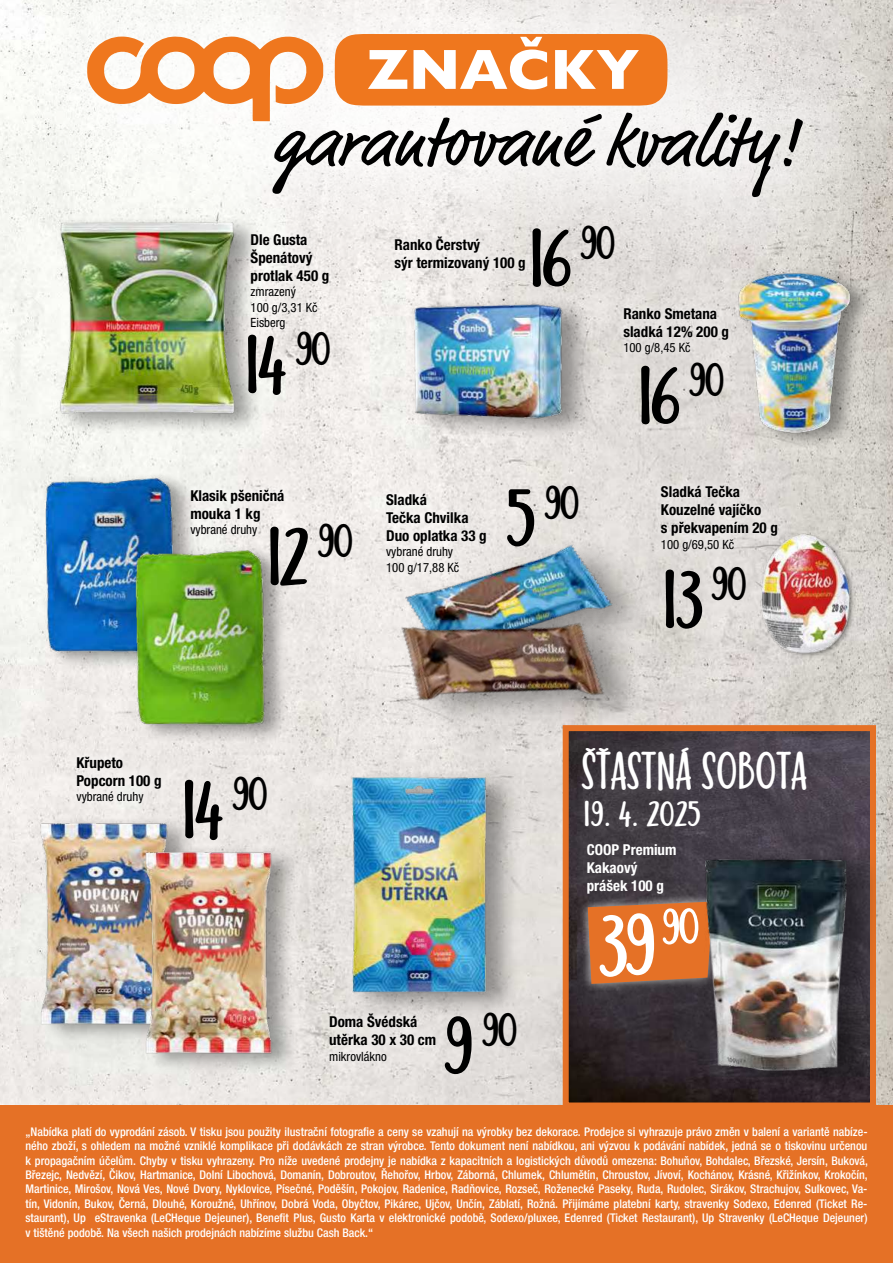
<style>
.page{position:relative;width:893px;height:1263px;background:#fff}
.page>*{position:absolute;margin:0;border:0;box-sizing:border-box;transform-origin:0 0}
.t1{font:700 88.2px "Nuit";color:#fff}
.t2{font:700 82.5px "Nuit";color:#000}
.t3{font:700 48.15px "Nuit";color:#000}
.t4{font:700 45px "Nuit";letter-spacing:.04em;color:#fff}
.t5{font:700 36px "Nuit";letter-spacing:.04em;color:#fff}
.t6{font:700 condensed 15px/18px "Helvetica Neue LT Pro";color:#000}
.t7{font:700 condensed 15px/18px "Helvetica Neue LT Pro";color:#fff}
.t8{font:condensed 12.75px/15.3px "Helvetica Neue LT Pro";color:#000}
.t9{font:500 condensed 12px/14.4px "Helvetica Neue LT Pro";color:#fff;text-align:justify}
.s1{font-size:82.5px}
</style>
<div class="page">
<img style="left:0;top:311px;width:893px;height:795px">
<div style="left:0;top:1106px;width:893px;height:157px;background:#e57126"></div>
<div style="left:0;top:0;width:893px;height:311px;background:#fff;opacity:.75"></div>
<svg style="left:87px;top:34px;width:716px;height:163px"></svg>
<img style="left:570px;top:732px;width:299px;height:369px">
<div style="left:563px;top:725px;width:313px;height:383px;border:6px solid #e57126"></div>
<div style="left:578px;top:892px;width:145px;height:101px;background:#fff;opacity:.75"></div>
<svg style="left:588px;top:901px;width:94px;height:83px;background:#d9702c"></svg>
<div style="left:241px;top:224px;width:97px;height:114px;background:#fff;opacity:.86"></div>
<div style="left:181px;top:480px;width:112px;height:65px;background:#f3f0ed"></div>
<div style="left:67px;top:747px;width:104px;height:65px;background:#f0edea"></div>
<div style="left:320px;top:1004px;width:126px;height:66px;background:#fff;opacity:.86"></div>
<div style="left:377px;top:484px;width:119px;height:99px;background:#fff;opacity:.86"></div>
<div style="left:652px;top:476px;width:134px;height:84px;background:#fff;opacity:.86"></div>
<div style="left:386px;top:226px;width:148px;height:54px;background:#fff;opacity:.86"></div>
<div style="left:615px;top:298px;width:123px;height:65px;background:#e3e0dd"></div>
<img style="left:743px;top:522px;width:127px;height:149px">
<div style="left:41px;top:815px;width:156px;height:231px;background:#000;opacity:.37"></div>
<img style="left:26px;top:813px;width:157px;height:220px">
<div style="left:145px;top:844px;width:156px;height:231px;background:#000;opacity:.37"></div>
<img style="left:130px;top:842px;width:157px;height:220px">
<div style="left:351px;top:767px;width:170px;height:251px;background:#000;opacity:.37"></div>
<img style="left:334px;top:764px;width:172px;height:241px">
<div style="left:703px;top:848px;width:181px;height:250px;background:#000;opacity:.37"></div>
<img style="left:682px;top:832px;width:185px;height:259px">
<div style="left:406px;top:534px;width:249px;height:160px;background:#000;opacity:.37"></div>
<img style="left:388px;top:524px;width:241px;height:19px">
<div style="left:402px;top:612px;width:247px;height:123px;background:#000;opacity:.37"></div>
<img style="left:363px;top:543px;width:279px;height:232px">
<img style="left:26px;top:197px;width:243px;height:241px">
<div style="left:44px;top:471px;width:154px;height:200px;background:#000;opacity:.37"></div>
<img style="left:31px;top:469px;width:158px;height:210px">
<div style="left:135px;top:544px;width:154px;height:199px;background:#000;opacity:.37"></div>
<img style="left:122px;top:542px;width:157px;height:210px">
<img style="left:359px;top:280px;width:259px;height:162px">
<div style="left:738px;top:267px;width:136px;height:183px;background:#000;opacity:.37"></div>
<img style="left:730px;top:261px;width:129px;height:181px">
<p class="t6" style="left:251px;top:231px;width:80px">Dle Gusta<br>Špenátový protlak 450 g</p>
<p class="t8" style="left:251px;top:285px;width:69px">zmrazený<br>100 g/3,31 Kč<br>Eisberg</p>
<h2 class="t2" style="left:246px;top:328px;width:86px">14 <sup>90</sup></h2>
<p class="t6" style="left:190px;top:486px;width:96px">Klasik pšeničná mouka 1 kg</p>
<p class="t8" style="left:190px;top:523px;width:68px">vybrané druhy</p>
<h2 class="t2" style="left:268px;top:520px;width:86px">12 <sup>90</sup></h2>
<h2 class="t2" style="left:530px;top:221px;width:86px">16 <sup>90</sup></h2>
<p class="t6" style="left:395px;top:235px;width:133px">Ranko Čerstvý<br>sýr termizovaný 100 g</p>
<p class="t6" style="left:623px;top:304px;width:107px">Ranko Smetana sladká 12% 200 g</p>
<p class="t8" style="left:623px;top:341px;width:69px">100 g/8,45 Kč</p>
<h2 class="t2" style="left:639px;top:359px;width:86px">16 <sup>90</sup></h2>
<p class="t6" style="left:386px;top:491px;width:102px">Sladká<br>Tečka Chvilka<br>Duo oplatka 33 g</p>
<p class="t8" style="left:386px;top:545px;width:75px">vybrané druhy<br>100 g/17,88 Kč</p>
<h3 class="t3" style="left:508px;top:481px;width:73px"><span class="s1">5</span>90</h3>
<p class="t6" style="left:661px;top:483px;width:118px">Sladká Tečka<br>Kouzelné vajíčko<br>s překvapením 20 g</p>
<p class="t8" style="left:661px;top:537px;width:75px">100 g/69,50 Kč</p>
<h2 class="t2" style="left:663px;top:563px;width:84px">13 <sup>90</sup></h2>
<p class="t6" style="left:77px;top:753px;width:87px">Křupeto<br>Popcorn 100 g</p>
<p class="t8" style="left:77px;top:790px;width:68px">vybrané druhy</p>
<h2 class="t2" style="left:183px;top:773px;width:86px">14 <sup>90</sup></h2>
<p class="t6" style="left:329px;top:1013px;width:109px">Doma Švédská utěrka 30 x 30 cm</p>
<p class="t8" style="left:329px;top:1049px;width:59px">mikrovlákno</p>
<h3 class="t3" style="left:445px;top:1008px;width:73px"><span class="s1">9</span>90</h3>
<h3 class="t4" style="left:584px;top:747px;width:223px">ŠŤASTNÁ SOBOTA</h3>
<h3 class="t5" style="left:584px;top:797px;width:118px">19. 4. 2025</h3>
<p class="t7" style="left:587px;top:841px;width:91px">COOP Premium<br>Kakaový prášek 100 g</p>
<h1 class="t1" style="left:598px;top:907px;width:102px;rotate:-2deg">39 <sup>90</sup></h1>
<p class="t9" style="left:26px;top:1124px;width:844px">„Nabídka platí do vyprodání zásob. V tisku jsou použity ilustrační fotografie a ceny se vzahují na výrobky bez dekorace. Prodejce si vyhrazuje právo změn v balení a variantě nabíze&shy;ného zboží, s ohledem na možné vzniklé komplikace při dodávkách ze stran výrobce. Tento dokument není nabídkou, ani výzvou k podávání nabídek, jedná se o tiskovinu určenou k propagačním účelům. Chyby v tisku vyhrazeny. Pro níže uvedené prodejny je nabídka z kapacitních a logistických důvodů omezena: Bohuňov, Bohdalec, Březské, Jersín, Buková, Březejc, Nedvězí, Čikov, Hartmanice, Dolní Libochová, Domanín, Dobroutov, Řehořov, Hrbov, Záborná, Chlumek, Chlumětín, Chroustov, Jívoví, Kochánov, Krásné, Křižínkov, Krokočín, Martinice, Mirošov, Nová Ves, Nové Dvory, Nyklovice, Písečné, Poděšín, Pokojov, Radenice, Radňovice, Rozseč, Roženecké Paseky, Ruda, Rudolec, Sirákov, Strachujov, Sulkovec, Va&shy;tín, Vidonín, Bukov, Černá, Dlouhé, Koroužné, Uhřínov, Dobrá Voda, Obyčtov, Pikárec, Ujčov, Unčín, Záblatí, Rožná. Přijímáme platební karty, stravenky Sodexo, Edenred (Ticket Re&shy;staurant), Up eStravenka (LeCHeque Dejeuner), Benefit Plus, Gusto Karta v elektronické podobě, Sodexo/pluxee, Edenred (Ticket Restaurant), Up Stravenky (LeCHeque Dejeuner) v tištěné podobě. Na všech našich prodejnách nabízíme službu Cash Back.“</p>
</div>
